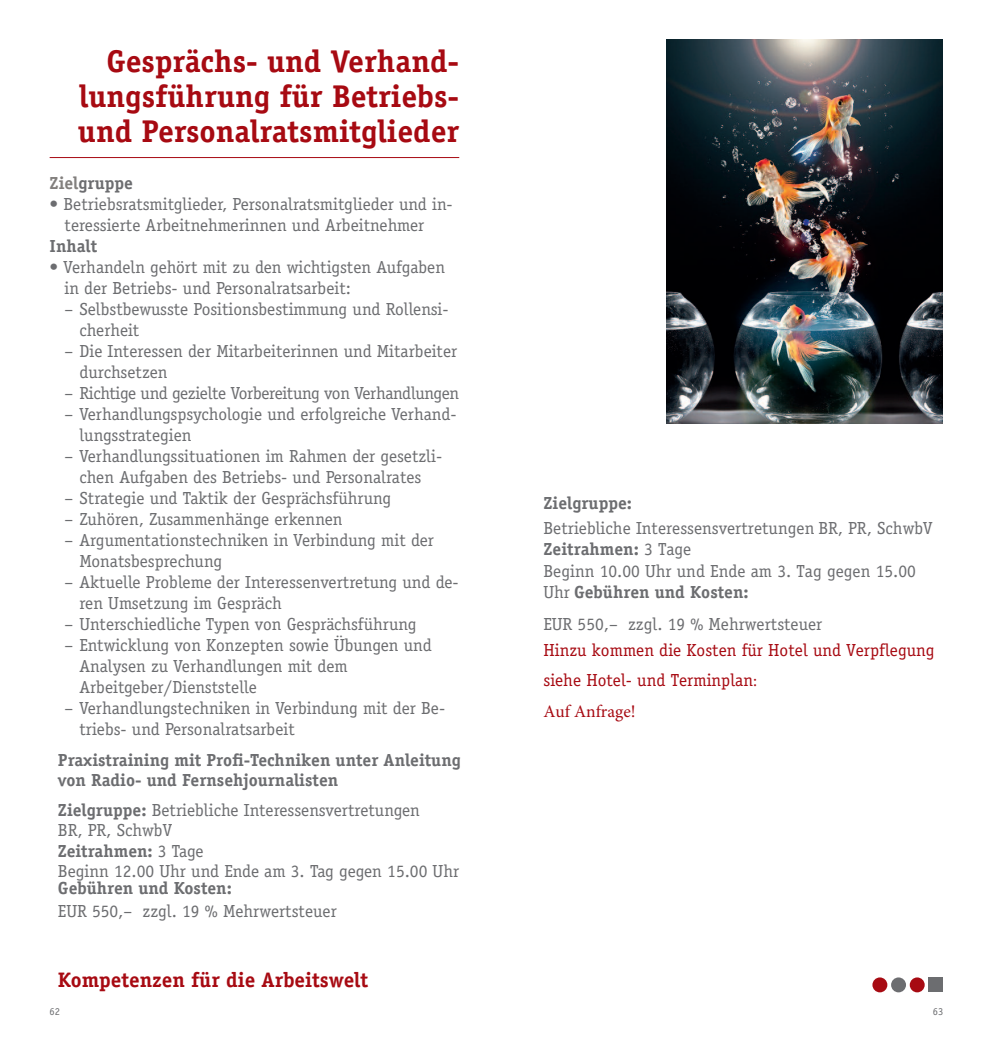
<style>
.page{position:relative;width:993px;height:1042px;background:#fff}
.page>*{position:absolute;margin:0;border:0;box-sizing:border-box;transform-origin:0 0}
.t1{font:700 31.5px/35px "Officina Serif Std";color:#a70a12;text-align:justify}
.t2{font:700 21px "Officina Serif Std";color:#a70a12}
.t3{font:17.5px/21px "Officina Serif Std";color:#6c6d70}
.t4{font:700 17.5px/19.9px "Officina Serif Std";color:#6c6d70}
.t5{font:17.5px/30.4px "Officina Serif Std";color:#a70a12}
.t6{font:17.5px "Officina Serif Std";letter-spacing:-.02em;color:#6c6d70}
.t7{font:17.5px "Minion Pro";color:#a70a12}
.t8{font:10.5px "Officina Serif Std";color:#6c6d70}
.s1{color:#827f7d}
.s2{font-weight:700}
.s3{font-family:"Minion Pro"}
</style>
<div class="page">
<hr style="left:50px;top:157px;width:409px;height:1px;background:#a70a12">
<div style="left:872px;top:977px;width:15px;height:15px;background:#a70a12;border-radius:50%"></div>
<div style="left:890px;top:977px;width:15px;height:15px;background:#6c6d70;border-radius:50%"></div>
<div style="left:909px;top:977px;width:15px;height:15px;background:#a70a12;border-radius:50%"></div>
<div style="left:928px;top:977px;width:15px;height:15px;background:#6c6d70"></div>
<img style="left:666px;top:39px;width:275px;height:384px">
<h1 class="t1" style="left:78px;top:47px;width:382px;text-indent:29px">Gesprächs- und Verhand&shy;lungsführung für Betriebs&shy;und Personalratsmitglieder</h1>
<p class="t4" style="left:50px;top:175px;width:85px"><span class="s1">Ziel</span>gruppe</p>
<p class="t3" style="left:64px;top:194px;width:389px;text-indent:-15px">• Betriebsratsmitglieder, Personalratsmitglieder und in&shy;teressierte Arbeitnehmerinnen und Arbeitnehmer</p>
<p class="t4" style="left:50px;top:238px;width:49px">Inhalt</p>
<p class="t3" style="left:64px;top:257px;width:382px;text-indent:-15px">• Verhandeln gehört mit zu den wichtigsten Aufgaben in der Betriebs- und Personalratsarbeit:</p>
<p class="t3" style="left:79px;top:299px;width:370px;text-indent:-15px">– Selbstbewusste Positionsbestimmung und Rollensi&shy;cherheit</p>
<p class="t3" style="left:79px;top:341px;width:379px;text-indent:-15px">– Die Interessen der Mitarbeiterinnen und Mitarbeiter durchsetzen</p>
<p class="t6" style="left:64px;top:383px;width:396px">– Richtige und gezielte Vorbereitung von Verhandlungen</p>
<p class="t3" style="left:79px;top:404px;width:378px;text-indent:-15px">– Verhandlungspsychologie und erfolgreiche Verhand&shy;lungsstrategien</p>
<p class="t3" style="left:64px;top:446px;width:379px;text-align:center">– Verhandlungssituationen im Rahmen der gesetzli&shy;chen Aufgaben des Betriebs- und Personalrates</p>
<p class="t3" style="left:64px;top:488px;width:328px">– Strategie und Taktik der Gesprächsführung</p>
<p class="t3" style="left:64px;top:509px;width:279px">– Zuhören, Zusammenhänge erkennen</p>
<p class="t3" style="left:79px;top:530px;width:356px;text-indent:-15px">– Argumentationstechniken in Verbindung mit der<br>Monatsbesprechung</p>
<p class="t3" style="left:79px;top:572px;width:380px;text-indent:-15px">– Aktuelle Probleme der Interessenvertretung und de&shy;ren Umsetzung im Gespräch</p>
<p class="t3" style="left:64px;top:614px;width:353px">– Unterschiedliche Typen von Gesprächsführung</p>
<p class="t3" style="left:79px;top:635px;width:354px;text-indent:-15px">– Entwicklung von Konzepten sowie Übungen und<br>Analysen zu Verhandlungen mit dem<br>Arbeitgeber/Dienststelle</p>
<p class="t3" style="left:79px;top:698px;width:367px;text-indent:-15px">– Verhandlungstechniken in Verbindung mit der Be&shy;triebs- und Personalratsarbeit</p>
<p class="t4" style="left:58px;top:752px;width:404px">Praxistraining mit Profi-Techniken unter Anleitung von Radio- und Fernsehjournalisten</p>
<p class="t3" style="left:58px;top:800px;width:402px;line-height:20.3px"><span class="s2">Zielgruppe:</span> Betriebliche Interessensvertretungen<br>BR, PR, SchwbV<br><span class="s2">Zeitrahmen:</span> 3 Tage<br>Beginn 12.00 Uhr und Ende am 3. Tag gegen 15.00 Uhr</p>
<p class="t4" style="left:58px;top:879px;width:175px">Gebühren und Kosten:</p>
<p class="t3" style="left:58px;top:901px;width:280px">EUR 550,– zzgl. 19 % Mehrwertsteuer</p>
<p class="t2" style="left:58px;top:972px;width:311px">Kompetenzen für die Arbeitswelt</p>
<p class="t4" style="left:543px;top:495px;width:90px">Zielgruppe:</p>
<p class="t3" style="left:543px;top:517px;width:390px;line-height:21.5px">Betriebliche Interessensvertretungen BR, PR, SchwbV <span class="s2">Zeitrahmen:</span> 3 Tage<br>Beginn 10.00 Uhr und Ende am 3. Tag gegen 15.00<br>Uhr <span class="s2">Gebühren und Kosten:</span></p>
<p class="t3" style="left:543px;top:613px;width:280px">EUR 550,– zzgl. 19 % Mehrwertsteuer</p>
<p class="t5" style="left:543px;top:634px;width:392px">Hinzu kommen die Kosten für Hotel und Verpflegung siehe Hotel- und Terminplan<span class="s3">:</span></p>
<p class="t7" style="left:543px;top:699px;width:94px">Auf Anfrage!</p>
<p class="t8" style="left:50px;top:1005px;width:12px">62</p>
<p class="t8" style="left:932px;top:1005px;width:12px">63</p>
</div>
